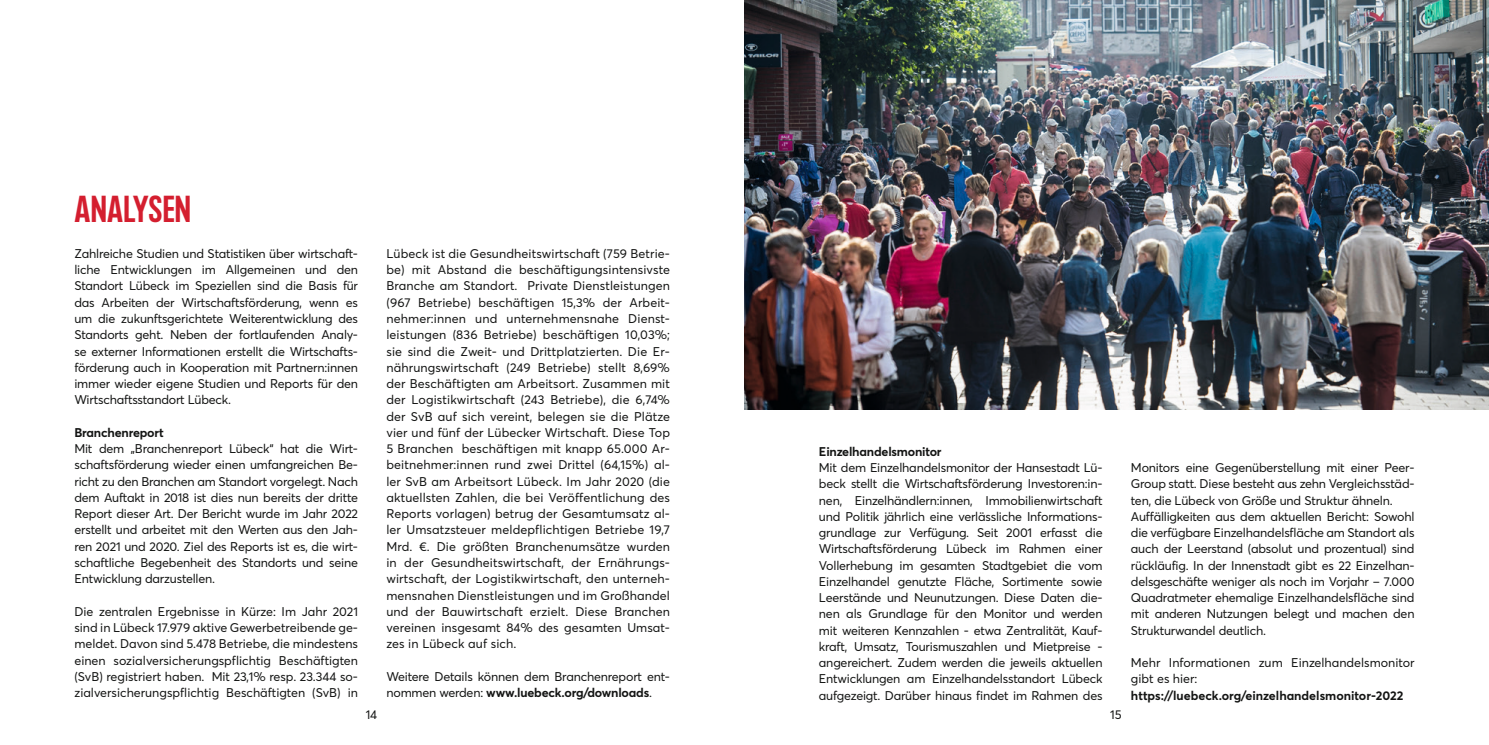
<style>
.page{position:relative;width:1489px;height:745px;background:#fff}
.page>*{position:absolute;margin:0;border:0;box-sizing:border-box;transform-origin:0 0}
.t1{font:700 37.5px "Trave";color:#d41e2f}
.t2{font:12.5px/16.2px "Averta";letter-spacing:-.015em;color:#131413;text-align:justify}
.t3{font:700 12.5px "Averta";letter-spacing:-.01em;color:#131413}
.s1{font-weight:700}
</style>
<div class="page">
<img style="left:744px;top:0;width:744px;height:409px">
<p class="t1" style="left:74px;top:189px;width:118px">ANALYSEN</p>
<p class="t2" style="left:74px;top:245px;width:285px">Zahlreiche Studien und Statistiken über wirtschaft&shy;liche Entwicklungen im Allgemeinen und den Standort Lübeck im Speziellen sind die Basis für das Arbeiten der Wirtschaftsförderung, wenn es um die zukunftsgerichtete Weiterentwicklung des Standorts geht. Neben der fortlaufenden Analy&shy;se externer Informationen erstellt die Wirtschafts&shy;förderung auch in Kooperation mit Partnern:innen immer wieder eigene Studien und Reports für den Wirtschaftsstandort Lübeck.</p>
<p class="t3" style="left:74px;top:423px;width:91px">Branchenreport</p>
<p class="t2" style="left:74px;top:440px;width:285px">Mit dem „Branchenreport Lübeck“ hat die Wirt&shy;schaftsförderung wieder einen umfangreichen Be&shy;richt zu den Branchen am Standort vorgelegt. Nach dem Auftakt in 2018 ist dies nun bereits der dritte Report dieser Art. Der Bericht wurde im Jahr 2022 erstellt und arbeitet mit den Werten aus den Jah&shy;ren 2021 und 2020. Ziel des Reports ist es, die wirt&shy;schaftliche Begebenheit des Standorts und seine Entwicklung darzustellen.</p>
<p class="t2" style="left:74px;top:602px;width:285px">Die zentralen Ergebnisse in Kürze: Im Jahr 2021 sind in Lübeck 17.979 aktive Gewerbetreibende ge&shy;meldet. Davon sind 5.478 Betriebe, die mindestens einen sozialversicherungspflichtig Beschäftigten (SvB) registriert haben. Mit 23,1% resp. 23.344 so&shy;zialversicherungspflichtig Beschäftigten (SvB) in</p>
<p class="t2" style="left:366px;top:705px;width:13px">14</p>
<p class="t2" style="left:386px;top:245px;width:285px">Lübeck ist die Gesundheitswirtschaft (759 Betrie&shy;be) mit Abstand die beschäftigungsintensivste Branche am Standort. Private Dienstleistungen (967 Betriebe) beschäftigen 15,3% der Arbeit&shy;nehmer:innen und unternehmensnahe Dienst&shy;leistungen (836 Betriebe) beschäftigen 10,03%; sie sind die Zweit- und Drittplatzierten. Die Er&shy;nährungswirtschaft (249 Betriebe) stellt 8,69% der Beschäftigten am Arbeitsort. Zusammen mit der Logistikwirtschaft (243 Betriebe), die 6,74% der SvB auf sich vereint, belegen sie die Plätze vier und fünf der Lübecker Wirtschaft. Diese Top 5 Branchen beschäftigen mit knapp 65.000 Ar&shy;beitnehmer:innen rund zwei Drittel (64,15%) al&shy;ler SvB am Arbeitsort Lübeck. Im Jahr 2020 (die aktuellsten Zahlen, die bei Veröffentlichung des Reports vorlagen) betrug der Gesamtumsatz al&shy;ler Umsatzsteuer meldepflichtigen Betriebe 19,7<br>Mrd. €. Die größten Branchenumsätze wurden in der Gesundheitswirtschaft, der Ernährungs&shy;wirtschaft, der Logistikwirtschaft, den unterneh&shy;mensnahen Dienstleistungen und im Großhandel und der Bauwirtschaft erzielt. Diese Branchen vereinen insgesamt 84% des gesamten Umsat&shy;zes in Lübeck auf sich.</p>
<p class="t2" style="left:386px;top:667px;width:285px">Weitere Details können dem Branchenreport ent&shy;nommen werden: <span class="s1">www.luebeck.org/downloads</span>.</p>
<p class="t3" style="left:819px;top:442px;width:124px">Einzelhandelsmonitor</p>
<p class="t2" style="left:819px;top:458px;width:285px">Mit dem Einzelhandelsmonitor der Hansestadt Lü&shy;beck stellt die Wirtschaftsförderung Investoren:in&shy;nen, Einzelhändlern:innen, Immobilienwirtschaft und Politik jährlich eine verlässliche Informations&shy;grundlage zur Verfügung. Seit 2001 erfasst die Wirtschaftsförderung Lübeck im Rahmen einer Vollerhebung im gesamten Stadtgebiet die vom Einzelhandel genutzte Fläche, Sortimente sowie Leerstände und Neunutzungen. Diese Daten die&shy;nen als Grundlage für den Monitor und werden mit weiteren Kennzahlen - etwa Zentralität, Kauf&shy;kraft, Umsatz, Tourismuszahlen und Mietpreise - angereichert. Zudem werden die jeweils aktuellen Entwicklungen am Einzelhandelsstandort Lübeck aufgezeigt. Darüber hinaus findet im Rahmen des</p>
<p class="t2" style="left:1130px;top:458px;width:285px">Monitors eine Gegenüberstellung mit einer Peer-Group statt. Diese besteht aus zehn Vergleichsstäd&shy;ten, die Lübeck von Größe und Struktur ähneln.</p>
<p class="t2" style="left:1130px;top:507px;width:285px">Auffälligkeiten aus dem aktuellen Bericht: Sowohl die verfügbare Einzelhandelsfläche am Standort als auch der Leerstand (absolut und prozentual) sind rückläufig. In der Innenstadt gibt es 22 Einzelhan&shy;delsgeschäfte weniger als noch im Vorjahr – 7.000<br>Quadratmeter ehemalige Einzelhandelsfläche sind mit anderen Nutzungen belegt und machen den Strukturwandel deutlich.</p>
<p class="t2" style="left:1130px;top:653px;width:285px">Mehr Informationen zum Einzelhandelsmonitor gibt es hier:</p>
<p class="t3" style="left:1130px;top:686px;width:274px">https://luebeck.org/einzelhandelsmonitor-2022</p>
<p class="t2" style="left:1110px;top:705px;width:13px">15</p>
</div>
